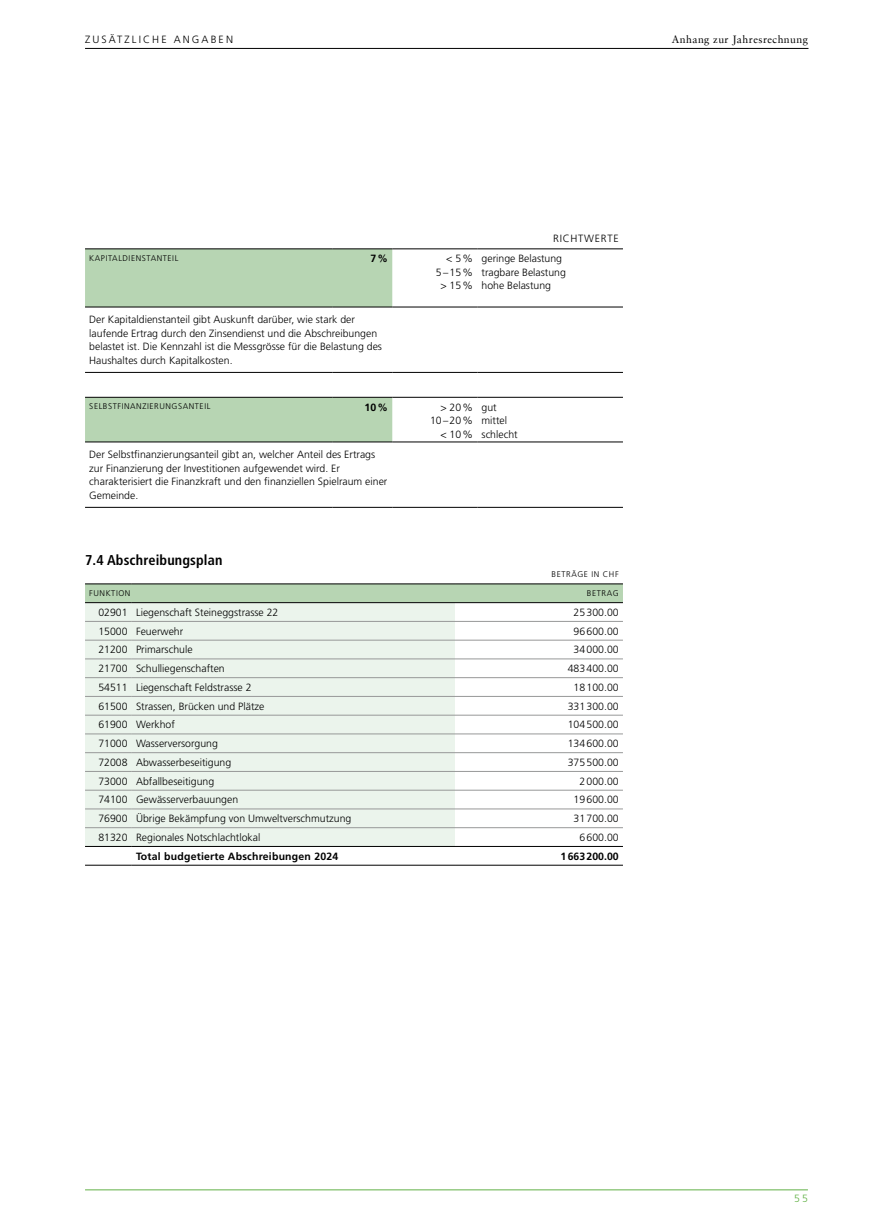
<style>
.page{position:relative;width:893px;height:1229px;background:#fff}
.page>*{position:absolute;margin:0;border:0;box-sizing:border-box;transform-origin:0 0}
.t1{font:700 condensed 14.25px "Frutiger LT Std";letter-spacing:.01em;color:#000}
.t2{font:300 10.5px/13.5px "Frutiger LT Std";color:#000}
.t3{font:700 10.5px "Frutiger LT Std";letter-spacing:.02em;color:#000}
.t4{font:10.5px "Sabon LT";letter-spacing:.04em;color:#000}
.t5{font:300 10.5px "Frutiger LT Std";letter-spacing:.2em;color:#000}
.t6{font:300 10.5px "Frutiger LT Std";letter-spacing:.07em;color:#000}
.t7{font:700 10.5px "Frutiger LT Std";color:#000}
.t8{font:300 10.5px "Frutiger LT Std";color:#62b146}
.t9{font:300 8.25px "Frutiger LT Std";letter-spacing:.07em;color:#000}
</style>
<div class="page">
<hr style="left:85px;top:1189px;width:723px;height:1px;background:#62b146">
<hr style="left:85px;top:48px;width:723px;height:1px;background:#000">
<svg style="left:85px;top:249px;width:538px;height:258px"></svg>
<svg style="left:85px;top:249px;width:307px;height:193px;fill:#b7d5b3"></svg>
<hr style="left:85px;top:248px;width:248px;height:1px;background:#000">
<hr style="left:333px;top:248px;width:59px;height:1px;background:#000">
<hr style="left:392px;top:248px;width:85px;height:1px;background:#000">
<hr style="left:477px;top:248px;width:146px;height:1px;background:#000">
<hr style="left:85px;top:307px;width:248px;height:1px;background:#000">
<hr style="left:333px;top:307px;width:59px;height:1px;background:#000">
<hr style="left:392px;top:307px;width:85px;height:1px;background:#000">
<hr style="left:477px;top:307px;width:146px;height:1px;background:#000">
<hr style="left:85px;top:372px;width:248px;height:1px;background:#000">
<hr style="left:333px;top:372px;width:59px;height:1px;background:#000">
<hr style="left:392px;top:372px;width:85px;height:1px;background:#000">
<hr style="left:477px;top:372px;width:146px;height:1px;background:#000">
<hr style="left:85px;top:397px;width:248px;height:1px;background:#000">
<hr style="left:333px;top:397px;width:59px;height:1px;background:#000">
<hr style="left:392px;top:397px;width:85px;height:1px;background:#000">
<hr style="left:477px;top:397px;width:146px;height:1px;background:#000">
<hr style="left:85px;top:442px;width:248px;height:1px;background:#000">
<hr style="left:333px;top:442px;width:59px;height:1px;background:#000">
<hr style="left:392px;top:442px;width:85px;height:1px;background:#000">
<hr style="left:477px;top:442px;width:146px;height:1px;background:#000">
<hr style="left:85px;top:507px;width:248px;height:1px;background:#000">
<hr style="left:333px;top:507px;width:59px;height:1px;background:#000">
<hr style="left:392px;top:507px;width:85px;height:1px;background:#000">
<hr style="left:477px;top:507px;width:146px;height:1px;background:#000">
<div style="left:85px;top:584px;width:538px;height:18px;background:#b7d5b3"></div>
<svg style="left:85px;top:603px;width:538px;height:262px;fill:#ebf4ec"></svg>
<hr style="left:85px;top:846px;width:47px;height:1px;background:#000">
<hr style="left:132px;top:846px;width:323px;height:1px;background:#000">
<hr style="left:455px;top:846px;width:168px;height:1px;background:#000">
<hr style="left:85px;top:865px;width:47px;height:1px;background:#000">
<hr style="left:132px;top:865px;width:323px;height:1px;background:#000">
<hr style="left:455px;top:865px;width:168px;height:1px;background:#000">
<hr style="left:85px;top:621px;width:47px;height:1px;background:#979898">
<hr style="left:132px;top:621px;width:323px;height:1px;background:#979898">
<hr style="left:455px;top:621px;width:168px;height:1px;background:#979898">
<hr style="left:85px;top:640px;width:47px;height:1px;background:#979898">
<hr style="left:132px;top:640px;width:323px;height:1px;background:#979898">
<hr style="left:455px;top:640px;width:168px;height:1px;background:#979898">
<hr style="left:85px;top:659px;width:47px;height:1px;background:#979898">
<hr style="left:132px;top:659px;width:323px;height:1px;background:#979898">
<hr style="left:455px;top:659px;width:168px;height:1px;background:#979898">
<hr style="left:85px;top:677px;width:47px;height:1px;background:#979898">
<hr style="left:132px;top:677px;width:323px;height:1px;background:#979898">
<hr style="left:455px;top:677px;width:168px;height:1px;background:#979898">
<hr style="left:85px;top:696px;width:47px;height:1px;background:#979898">
<hr style="left:132px;top:696px;width:323px;height:1px;background:#979898">
<hr style="left:455px;top:696px;width:168px;height:1px;background:#979898">
<hr style="left:85px;top:715px;width:47px;height:1px;background:#979898">
<hr style="left:132px;top:715px;width:323px;height:1px;background:#979898">
<hr style="left:455px;top:715px;width:168px;height:1px;background:#979898">
<hr style="left:85px;top:734px;width:47px;height:1px;background:#979898">
<hr style="left:132px;top:734px;width:323px;height:1px;background:#979898">
<hr style="left:455px;top:734px;width:168px;height:1px;background:#979898">
<hr style="left:85px;top:752px;width:47px;height:1px;background:#979898">
<hr style="left:132px;top:752px;width:323px;height:1px;background:#979898">
<hr style="left:455px;top:752px;width:168px;height:1px;background:#979898">
<hr style="left:85px;top:771px;width:47px;height:1px;background:#979898">
<hr style="left:132px;top:771px;width:323px;height:1px;background:#979898">
<hr style="left:455px;top:771px;width:168px;height:1px;background:#979898">
<hr style="left:85px;top:790px;width:47px;height:1px;background:#979898">
<hr style="left:132px;top:790px;width:323px;height:1px;background:#979898">
<hr style="left:455px;top:790px;width:168px;height:1px;background:#979898">
<hr style="left:85px;top:809px;width:47px;height:1px;background:#979898">
<hr style="left:132px;top:809px;width:323px;height:1px;background:#979898">
<hr style="left:455px;top:809px;width:168px;height:1px;background:#979898">
<hr style="left:85px;top:827px;width:47px;height:1px;background:#979898">
<hr style="left:132px;top:827px;width:323px;height:1px;background:#979898">
<hr style="left:455px;top:827px;width:168px;height:1px;background:#979898">
<hr style="left:85px;top:583px;width:47px;height:1px;background:#000">
<hr style="left:132px;top:583px;width:323px;height:1px;background:#000">
<hr style="left:455px;top:583px;width:168px;height:1px;background:#000">
<hr style="left:85px;top:602px;width:47px;height:1px;background:#000">
<hr style="left:132px;top:602px;width:323px;height:1px;background:#000">
<hr style="left:455px;top:602px;width:168px;height:1px;background:#000">
<p class="t5" style="left:85px;top:33px;width:149px">ZUSÄTZLICHE ANGABEN</p>
<p class="t4" style="left:672px;top:33px;width:138px">Anhang zur Jahresrechnung</p>
<p class="t6" style="left:553px;top:233px;width:67px">RICHTWERTE</p>
<p class="t9" style="left:89px;top:253px;width:91px">KAPITALDIENSTANTEIL</p>
<p class="t3" style="left:370px;top:252px;width:19px">7%</p>
<p class="t2" style="left:436px;top:252px;width:39px;text-align:right">&lt; 5%<br>5–15% &gt; 15%</p>
<p class="t2" style="left:482px;top:252px;width:86px">geringe Belastung tragbare Belastung hohe Belastung</p>
<p class="t2" style="left:89px;top:313px;width:294px">Der Kapitaldienstanteil gibt Auskunft darüber, wie stark der laufende Ertrag durch den Zinsendienst und die Abschreibungen belastet ist. Die Kennzahl ist die Messgrösse für die Belastung des Haushaltes durch Kapitalkosten.</p>
<p class="t9" style="left:89px;top:401px;width:123px">SELBSTFINANZIERUNGSANTEIL</p>
<p class="t3" style="left:365px;top:401px;width:25px">10%</p>
<p class="t2" style="left:430px;top:400px;width:45px;text-align:right">&gt; 20%<br>10–20% &lt; 10%</p>
<p class="t2" style="left:482px;top:400px;width:38px">gut mittel schlecht</p>
<p class="t2" style="left:89px;top:448px;width:300px">Der Selbstfinanzierungsanteil gibt an, welcher Anteil des Ertrags zur Finanzierung der Investitionen aufgewendet wird. Er charakterisiert die Finanzkraft und den finanziellen Spielraum einer Gemeinde.</p>
<h1 class="t1" style="left:85px;top:552px;width:139px">7.4 Abschreibungsplan</h1>
<p class="t9" style="left:552px;top:570px;width:69px">BETRÄGE IN CHF</p>
<p class="t9" style="left:89px;top:589px;width:43px">FUNKTION</p>
<p class="t9" style="left:587px;top:589px;width:33px">BETRAG</p>
<p class="t2" style="left:98px;top:605px;width:182px">02901 Liegenschaft Steineggstrasse 22</p>
<p class="t2" style="left:574px;top:605px;width:47px">25300.00</p>
<p class="t2" style="left:98px;top:624px;width:86px">15000 Feuerwehr</p>
<p class="t2" style="left:574px;top:624px;width:47px">96600.00</p>
<p class="t2" style="left:98px;top:643px;width:96px">21200 Primarschule</p>
<p class="t2" style="left:574px;top:643px;width:47px">34000.00</p>
<p class="t2" style="left:98px;top:662px;width:128px">21700 Schulliegenschaften</p>
<p class="t2" style="left:568px;top:662px;width:52px">483400.00</p>
<p class="t2" style="left:98px;top:680px;width:155px">54511 Liegenschaft Feldstrasse 2</p>
<p class="t2" style="left:574px;top:680px;width:47px">18100.00</p>
<p class="t2" style="left:98px;top:699px;width:168px">61500 Strassen, Brücken und Plätze</p>
<p class="t2" style="left:568px;top:699px;width:52px">331300.00</p>
<p class="t2" style="left:98px;top:718px;width:78px">61900 Werkhof</p>
<p class="t2" style="left:568px;top:718px;width:52px">104500.00</p>
<p class="t2" style="left:98px;top:737px;width:121px">71000 Wasserversorgung</p>
<p class="t2" style="left:568px;top:737px;width:52px">134600.00</p>
<p class="t2" style="left:98px;top:755px;width:134px">72008 Abwasserbeseitigung</p>
<p class="t2" style="left:568px;top:755px;width:52px">375500.00</p>
<p class="t2" style="left:98px;top:774px;width:117px">73000 Abfallbeseitigung</p>
<p class="t2" style="left:579px;top:774px;width:41px">2000.00</p>
<p class="t2" style="left:98px;top:793px;width:141px">74100 Gewässerverbauungen</p>
<p class="t2" style="left:574px;top:793px;width:47px">19600.00</p>
<p class="t2" style="left:98px;top:812px;width:254px">76900 Übrige Bekämpfung von Umweltverschmutzung</p>
<p class="t2" style="left:574px;top:812px;width:47px">31700.00</p>
<p class="t2" style="left:98px;top:830px;width:163px">81320 Regionales Notschlachtlokal</p>
<p class="t2" style="left:579px;top:830px;width:41px">6600.00</p>
<p class="t3" style="left:136px;top:850px;width:204px">Total budgetierte Abschreibungen 2024</p>
<p class="t7" style="left:561px;top:850px;width:60px">1663200.00</p>
<p class="t8" style="left:794px;top:1192px;width:15px">55</p>
</div>
